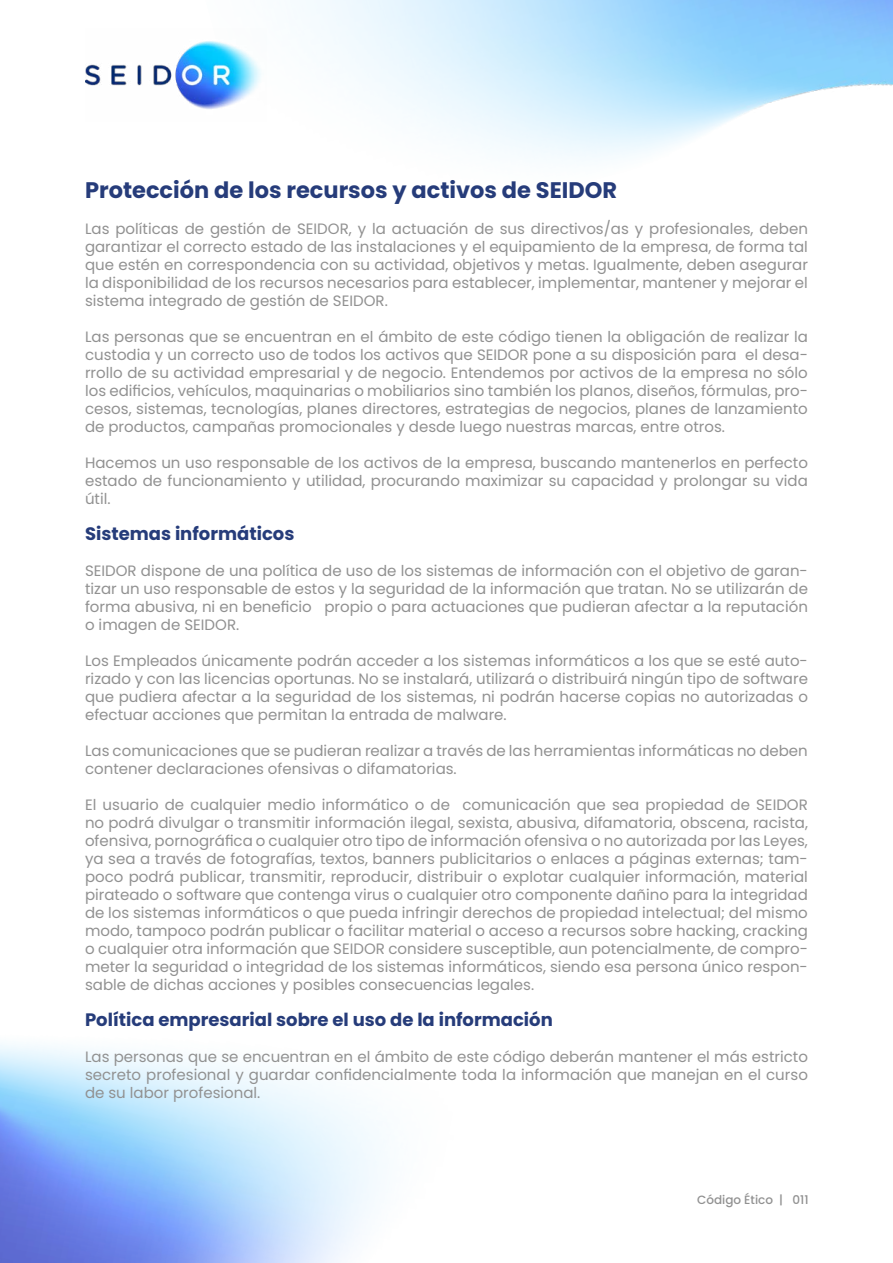
<style>
.page{position:relative;width:893px;height:1263px;background:#fff}
.page>*{position:absolute;margin:0;border:0;box-sizing:border-box;transform-origin:0 0}
.t1{font:700 22.5px "Poppins";color:#263c7a}
.t2{font:700 18px "Poppins";color:#263c7a}
.t3{font:15px/18px "Poppins";color:#919191;text-align:justify}
.t4{font:500 12px "Poppins";color:#919191}
</style>
<div class="page">
<img style="left:0;top:1043px;width:381px;height:220px">
<img style="left:85px;top:29px;width:181px;height:81px">
<h1 class="t1" style="left:85px;top:177px;width:534px">Protección de los recursos y activos de SEIDOR</h1>
<p class="t3" style="left:85px;top:219px;width:724px">Las políticas de gestión de SEIDOR, y la actuación de sus directivos/as y profesionales, deben garantizar el correcto estado de las instalaciones y el equipamiento de la empresa, de forma tal que estén en correspondencia con su actividad, objetivos y metas. Igualmente, deben asegurar la disponibilidad de los recursos necesarios para establecer, implementar, mantener y mejorar el sistema integrado de gestión de SEIDOR.</p>
<p class="t3" style="left:85px;top:327px;width:724px">Las personas que se encuentran en el ámbito de este código tienen la obligación de realizar la custodia y un correcto uso de todos los activos que SEIDOR pone a su disposición para el desa&shy;rrollo de su actividad empresarial y de negocio. Entendemos por activos de la empresa no sólo los edificios, vehículos, maquinarias o mobiliarios sino también los planos, diseños, fórmulas, pro&shy;cesos, sistemas, tecnologías, planes directores, estrategias de negocios, planes de lanzamiento de productos, campañas promocionales y desde luego nuestras marcas, entre otros.</p>
<p class="t3" style="left:85px;top:453px;width:724px">Hacemos un uso responsable de los activos de la empresa, buscando mantenerlos en perfecto estado de funcionamiento y utilidad, procurando maximizar su capacidad y prolongar su vida útil.</p>
<p class="t2" style="left:85px;top:523px;width:211px">Sistemas informáticos</p>
<p class="t3" style="left:85px;top:561px;width:724px">SEIDOR dispone de una política de uso de los sistemas de información con el objetivo de garan&shy;tizar un uso responsable de estos y la seguridad de la información que tratan. No se utilizarán de forma abusiva, ni en beneficio propio o para actuaciones que pudieran afectar a la reputación o imagen de SEIDOR.</p>
<p class="t3" style="left:85px;top:651px;width:724px">Los Empleados únicamente podrán acceder a los sistemas informáticos a los que se esté auto&shy;rizado y con las licencias oportunas. No se instalará, utilizará o distribuirá ningún tipo de software que pudiera afectar a la seguridad de los sistemas, ni podrán hacerse copias no autorizadas o efectuar acciones que permitan la entrada de malware.</p>
<p class="t3" style="left:85px;top:741px;width:724px">Las comunicaciones que se pudieran realizar a través de las herramientas informáticas no deben contener declaraciones ofensivas o difamatorias.</p>
<p class="t3" style="left:85px;top:795px;width:724px">El usuario de cualquier medio informático o de comunicación que sea propiedad de SEIDOR no podrá divulgar o transmitir información ilegal, sexista, abusiva, difamatoria, obscena, racista, ofensiva, pornográfica o cualquier otro tipo de información ofensiva o no autorizada por las Leyes, ya sea a través de fotografías, textos, banners publicitarios o enlaces a páginas externas; tam&shy;poco podrá publicar, transmitir, reproducir, distribuir o explotar cualquier información, material pirateado o software que contenga virus o cualquier otro componente dañino para la integridad de los sistemas informáticos o que pueda infringir derechos de propiedad intelectual; del mismo modo, tampoco podrán publicar o facilitar material o acceso a recursos sobre hacking, cracking o cualquier otra información que SEIDOR considere susceptible, aun potencialmente, de compro&shy;meter la seguridad o integridad de los sistemas informáticos, siendo esa persona único respon&shy;sable de dichas acciones y posibles consecuencias legales.</p>
<p class="t2" style="left:85px;top:1009px;width:469px">Política empresarial sobre el uso de la información</p>
<p class="t3" style="left:85px;top:1047px;width:724px">Las personas que se encuentran en el ámbito de este código deberán mantener el más estricto secreto profesional y guardar confidencialmente toda la información que manejan en el curso de su labor profesional.</p>
<p class="t4" style="left:697px;top:1193px;width:113px">Código Ético | 011</p>
</div>
